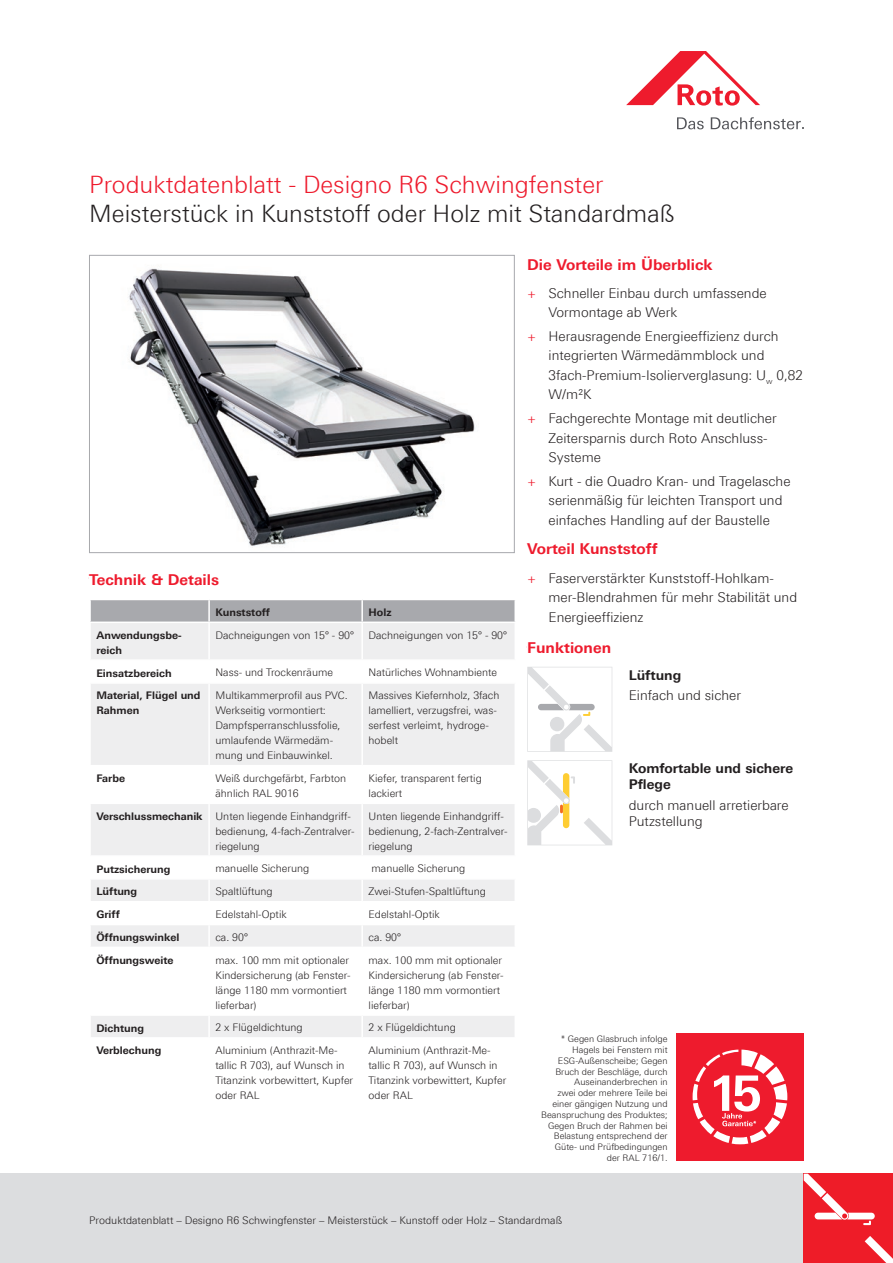
<style>
.page{position:relative;width:893px;height:1263px;background:#fff}
.page>*{position:absolute;margin:0;border:0;box-sizing:border-box;transform-origin:0 0}
.t1{font:300 24px "LT Univers Basic";color:#231f20}
.t2{font:300 24px "LT Univers Basic";color:#ee1b2d}
.t3{font:700 15px "LT Univers Basic";color:#ee1b2d}
.t4{font:300 13.5px/19.5px "LT Univers Basic";color:#231f20}
.t5{font:700 13.5px/16.2px "LT Univers Basic";color:#231f20}
.t6{font:300 10.5px/15px "LT Univers Basic";color:#231f20}
.t7{font:700 10.5px/15px "LT Univers Basic";color:#231f20}
.t8{font:300 9px/10.8px "LT Univers Basic";color:#231f20;text-align:right}
.s1{color:#ee1b2d}
.s2{font-weight:700}
</style>
<div class="page">
<div style="left:0;top:1174px;width:893px;height:89px;background:#dcdddf"></div>
<svg style="left:626px;top:51px;width:134px;height:55px"></svg>
<svg style="left:677px;top:117px;width:27px;height:12px"></svg>
<svg style="left:711px;top:117px;width:93px;height:12px"></svg>
<img style="left:128px;top:268px;width:347px;height:278px">
<div style="left:89px;top:255px;width:425px;height:298px;border:1px solid #a8a9ad"></div>
<div style="left:804px;top:1174px;width:89px;height:89px;background:#ee1c28"></div>
<svg style="left:865px;top:1236px;width:28px;height:27px"></svg>
<svg style="left:804px;top:1174px;width:71px;height:51px"></svg>
<div style="left:91px;top:600px;width:423px;height:21px;background:#a8a9ad"></div>
<div style="left:91px;top:623px;width:423px;height:36px;background:#eeeeef"></div>
<svg style="left:91px;top:684px;width:423px;height:353px;fill:#eeeeef"></svg>
<hr style="left:208px;top:600px;width:2px;height:21px;background:#fff">
<hr style="left:361px;top:600px;width:2px;height:21px;background:#fff">
<hr style="left:208px;top:623px;width:2px;height:36px;background:#fff">
<hr style="left:361px;top:623px;width:2px;height:36px;background:#fff">
<hr style="left:208px;top:684px;width:2px;height:81px;background:#fff">
<hr style="left:361px;top:684px;width:2px;height:81px;background:#fff">
<hr style="left:89px;top:765px;width:120px;height:1px;background:#fff">
<hr style="left:209px;top:765px;width:153px;height:1px;background:#fff">
<hr style="left:208px;top:766px;width:2px;height:37px;background:#fff">
<hr style="left:362px;top:765px;width:154px;height:1px;background:#fff">
<hr style="left:361px;top:766px;width:2px;height:37px;background:#fff">
<hr style="left:89px;top:803px;width:120px;height:1px;background:#fff">
<hr style="left:209px;top:803px;width:153px;height:1px;background:#fff">
<hr style="left:208px;top:804px;width:2px;height:51px;background:#fff">
<hr style="left:362px;top:803px;width:154px;height:1px;background:#fff">
<hr style="left:361px;top:804px;width:2px;height:51px;background:#fff">
<hr style="left:89px;top:855px;width:120px;height:2px;background:#fff">
<hr style="left:209px;top:855px;width:153px;height:2px;background:#fff">
<hr style="left:208px;top:857px;width:2px;height:21px;background:#fff">
<hr style="left:362px;top:855px;width:154px;height:2px;background:#fff">
<hr style="left:361px;top:857px;width:2px;height:21px;background:#fff">
<hr style="left:89px;top:878px;width:120px;height:2px;background:#fff">
<hr style="left:209px;top:878px;width:153px;height:2px;background:#fff">
<hr style="left:208px;top:880px;width:2px;height:21px;background:#fff">
<hr style="left:362px;top:878px;width:154px;height:2px;background:#fff">
<hr style="left:361px;top:880px;width:2px;height:21px;background:#fff">
<hr style="left:89px;top:901px;width:120px;height:1px;background:#fff">
<hr style="left:209px;top:901px;width:153px;height:1px;background:#fff">
<hr style="left:208px;top:902px;width:2px;height:22px;background:#fff">
<hr style="left:362px;top:901px;width:154px;height:1px;background:#fff">
<hr style="left:361px;top:902px;width:2px;height:22px;background:#fff">
<hr style="left:89px;top:924px;width:120px;height:1px;background:#fff">
<hr style="left:209px;top:924px;width:153px;height:1px;background:#fff">
<hr style="left:208px;top:925px;width:2px;height:21px;background:#fff">
<hr style="left:362px;top:924px;width:154px;height:1px;background:#fff">
<hr style="left:361px;top:925px;width:2px;height:21px;background:#fff">
<hr style="left:89px;top:946px;width:120px;height:2px;background:#fff">
<hr style="left:209px;top:946px;width:153px;height:2px;background:#fff">
<hr style="left:208px;top:948px;width:2px;height:66px;background:#fff">
<hr style="left:362px;top:946px;width:154px;height:2px;background:#fff">
<hr style="left:361px;top:948px;width:2px;height:66px;background:#fff">
<hr style="left:89px;top:1014px;width:120px;height:2px;background:#fff">
<hr style="left:209px;top:1014px;width:153px;height:2px;background:#fff">
<hr style="left:208px;top:1016px;width:2px;height:21px;background:#fff">
<hr style="left:362px;top:1014px;width:154px;height:2px;background:#fff">
<hr style="left:361px;top:1016px;width:2px;height:21px;background:#fff">
<svg style="left:527px;top:667px;width:85px;height:85px"></svg>
<svg style="left:527px;top:760px;width:85px;height:85px"></svg>
<div style="left:676px;top:1033px;width:128px;height:128px;background:#ee1b2d"></div>
<svg style="left:693px;top:1049px;width:94px;height:95px"></svg>
<h1 class="t2" style="left:89px;top:170px;width:516px">Produktdatenblatt - Designo R6 Schwingfenster</h1>
<h1 class="t1" style="left:89px;top:199px;width:587px">Meisterstück in Kunststoff oder Holz mit Standardmaß</h1>
<h2 class="t3" style="left:527px;top:255px;width:187px">Die Vorteile im Überblick</h2>
<p class="t4" style="left:549px;top:283px;width:220px;text-indent:-21px"><span class="s1">+</span> Schneller Einbau durch umfassende<br>Vormontage ab Werk</p>
<p class="t4" style="left:549px;top:326px;width:256px;text-indent:-21px"><span class="s1">+</span> Herausragende Energieeffizienz durch integrierten Wärmedämmblock und<br>3fach-Premium-Isolierverglasung: U<sub>w</sub> 0,82<br>W/m²K</p>
<p class="t4" style="left:549px;top:408px;width:230px;text-indent:-21px"><span class="s1">+</span> Fachgerechte Montage mit deutlicher<br>Zeitersparnis durch Roto Anschluss-<br>Systeme</p>
<p class="t4" style="left:549px;top:471px;width:244px;text-indent:-21px"><span class="s1">+</span> Kurt - die Quadro Kran- und Tragelasche serienmäßig für leichten Transport und einfaches Handling auf der Baustelle</p>
<h2 class="t3" style="left:89px;top:570px;width:131px">Technik &amp; Details</h2>
<h2 class="t3" style="left:89px;top:574px;width:185px">Tab. 1: Technik &amp; Details</h2>
<p class="t7" style="left:215px;top:605px;width:56px">Kunststoff</p>
<p class="t7" style="left:369px;top:605px;width:24px">Holz</p>
<p class="t7" style="left:96px;top:627px;width:87px">Anwendungsbe&shy;reich</p>
<p class="t6" style="left:215px;top:627px;width:140px">Dachneigungen von 15° - 90°</p>
<p class="t6" style="left:369px;top:627px;width:140px">Dachneigungen von 15° - 90°</p>
<p class="t7" style="left:96px;top:665px;width:77px">Einsatzbereich</p>
<p class="t6" style="left:215px;top:665px;width:119px">Nass- und Trockenräume</p>
<p class="t6" style="left:369px;top:665px;width:130px">Natürliches Wohnambiente</p>
<p class="t7" style="left:96px;top:688px;width:106px">Material, Flügel und<br>Rahmen</p>
<p class="t6" style="left:215px;top:688px;width:134px">Multikammerprofil aus PVC.<br>Werkseitig vormontiert:<br>Dampfsperranschlussfolie, umlaufende Wärmedäm&shy;mung und Einbauwinkel.</p>
<p class="t6" style="left:369px;top:688px;width:132px">Massives Kiefernholz, 3fach lamelliert, verzugsfrei, was&shy;serfest verleimt, hydroge&shy;hobelt</p>
<p class="t7" style="left:96px;top:771px;width:30px">Farbe</p>
<p class="t6" style="left:215px;top:771px;width:132px">Weiß durchgefärbt, Farbton ähnlich RAL 9016</p>
<p class="t6" style="left:369px;top:771px;width:115px">Kiefer, transparent fertig lackiert</p>
<p class="t6" style="left:215px;top:808px;width:141px;text-indent:-119px"><span class="s2">Verschlussmechanik</span> Unten liegende Einhandgriff&shy;bedienung, 4-fach-Zentralver&shy;riegelung</p>
<p class="t6" style="left:369px;top:808px;width:141px">Unten liegende Einhandgriff&shy;bedienung, 2-fach-Zentralver&shy;riegelung</p>
<p class="t7" style="left:96px;top:861px;width:76px">Putzsicherung</p>
<p class="t6" style="left:215px;top:861px;width:95px">manuelle Sicherung</p>
<p class="t6" style="left:371px;top:861px;width:95px">manuelle Sicherung</p>
<p class="t7" style="left:96px;top:884px;width:42px">Lüftung</p>
<p class="t6" style="left:215px;top:884px;width:59px">Spaltlüftung</p>
<p class="t6" style="left:369px;top:884px;width:119px">Zwei-Stufen-Spaltlüftung</p>
<p class="t7" style="left:96px;top:907px;width:25px">Griff</p>
<p class="t6" style="left:215px;top:907px;width:73px">Edelstahl-Optik</p>
<p class="t6" style="left:369px;top:907px;width:73px">Edelstahl-Optik</p>
<p class="t7" style="left:96px;top:930px;width:84px">Öffnungswinkel</p>
<p class="t6" style="left:215px;top:929px;width:34px">ca. 90°</p>
<p class="t6" style="left:369px;top:929px;width:34px">ca. 90°</p>
<p class="t7" style="left:96px;top:952px;width:79px">Öffnungsweite</p>
<p class="t6" style="left:215px;top:952px;width:137px">max. 100 mm mit optionaler<br>Kindersicherung (ab Fenster&shy;länge 1180 mm vormontiert lieferbar)</p>
<p class="t6" style="left:369px;top:952px;width:137px">max. 100 mm mit optionaler<br>Kindersicherung (ab Fenster&shy;länge 1180 mm vormontiert lieferbar)</p>
<p class="t7" style="left:96px;top:1020px;width:49px">Dichtung</p>
<p class="t6" style="left:215px;top:1020px;width:89px">2 x Flügeldichtung</p>
<p class="t6" style="left:369px;top:1020px;width:89px">2 x Flügeldichtung</p>
<p class="t7" style="left:96px;top:1043px;width:66px">Verblechung</p>
<p class="t6" style="left:215px;top:1043px;width:139px">Aluminium (Anthrazit-Me&shy;tallic R 703), auf Wunsch in<br>Titanzink vorbewittert, Kupfer oder RAL</p>
<p class="t6" style="left:369px;top:1043px;width:139px">Aluminium (Anthrazit-Me&shy;tallic R 703), auf Wunsch in<br>Titanzink vorbewittert, Kupfer oder RAL</p>
<h2 class="t3" style="left:527px;top:540px;width:132px">Vorteil Kunststoff</h2>
<p class="t4" style="left:549px;top:568px;width:250px;text-indent:-21px"><span class="s1">+</span> Faserverstärkter Kunststoff-Hohlkam&shy;mer-Blendrahmen für mehr Stabilität und<br>Energieeffizienz</p>
<h2 class="t3" style="left:527px;top:639px;width:85px">Funktionen</h2>
<h2 class="t3" style="left:527px;top:642px;width:139px">Tab. 1: Funktionen</h2>
<p class="t5" style="left:629px;top:667px;width:54px">Lüftung</p>
<p class="t4" style="left:629px;top:685px;width:114px">Einfach und sicher</p>
<p class="t5" style="left:629px;top:760px;width:166px">Komfortable und sichere<br>Pflege</p>
<p class="t4" style="left:629px;top:797px;width:162px;line-height:16.2px">durch manuell arretierbare<br>Putzstellung</p>
<p class="t8" style="left:541px;top:1033px;width:128px">* Gegen Glasbruch infolge<br>Hagels bei Fenstern mit<br>ESG-Außenscheibe; Gegen<br>Bruch der Beschläge, durch<br>Auseinanderbrechen in<br>zwei oder mehrere Teile bei einer gängigen Nutzung und<br>Beanspruchung des Produktes;<br>Gegen Bruch der Rahmen bei<br>Belastung entsprechend der<br>Güte- und Prüfbedingungen der RAL 716/1.</p>
<p class="t6" style="left:89px;top:1212px;width:474px">Produktdatenblatt – Designo R6 Schwingfenster – Meisterstück – Kunstoff oder Holz – Standardmaß</p>
</div>
